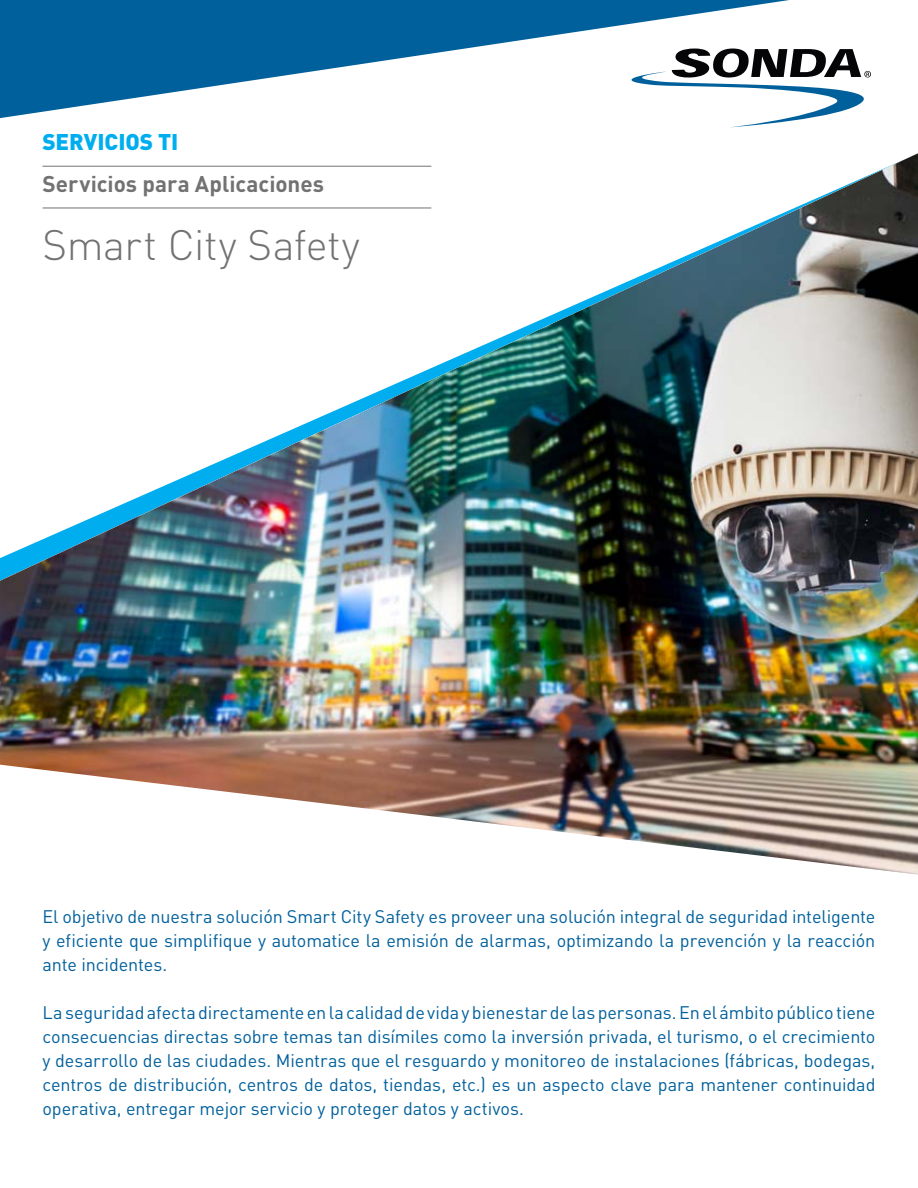
<style>
.page{position:relative;width:918px;height:1188px;background:#fff}
.page>*{position:absolute;margin:0;border:0;box-sizing:border-box;transform-origin:0 0}
.t1{font:300 42px "DIN Pro";letter-spacing:-.01em;color:#717271}
.t2{font:700 22.5px "DIN Pro";color:#717271}
.t3{font:900 22.5px "DIN Pro";letter-spacing:-.005em;color:#00aeef}
.t4{font:18px/24px "DIN Pro";letter-spacing:-.005em;color:#00609c;text-align:justify}
</style>
<div class="page">
<img style="left:0;top:153px;width:918px;height:722px">
<svg style="left:0;top:0;width:789px;height:118px;fill:#00609c"></svg>
<svg style="left:596px;top:49px;width:275px;height:78px"></svg>
<hr style="left:43px;top:166px;width:388px;height:1px;background:#717271">
<hr style="left:43px;top:208px;width:388px;height:1px;background:#717271">
<p class="t3" style="left:43px;top:122px;width:137px">SERVICIOS TI</p>
<p class="t2" style="left:43px;top:165px;width:283px">Servicios para Aplicaciones</p>
<h1 class="t1" style="left:43px;top:212px;width:319px">Smart City Safety</h1>
<p class="t4" style="left:43px;top:902px;width:835px">El objetivo de nuestra solución Smart City Safety es proveer una solución integral de seguridad inteligente y eficiente que simplifique y automatice la emisión de alarmas, optimizando la prevención y la reacción ante incidentes.</p>
<p class="t4" style="left:43px;top:998px;width:835px">La seguridad afecta directamente en la calidad de vida y bienestar de las personas. En el ámbito público tiene consecuencias directas sobre temas tan disímiles como la inversión privada, el turismo, o el crecimiento y desarrollo de las ciudades. Mientras que el resguardo y monitoreo de instalaciones (fábricas, bodegas, centros de distribución, centros de datos, tiendas, etc.) es un aspecto clave para mantener continuidad operativa, entregar mejor servicio y proteger datos y activos.</p>
</div>
